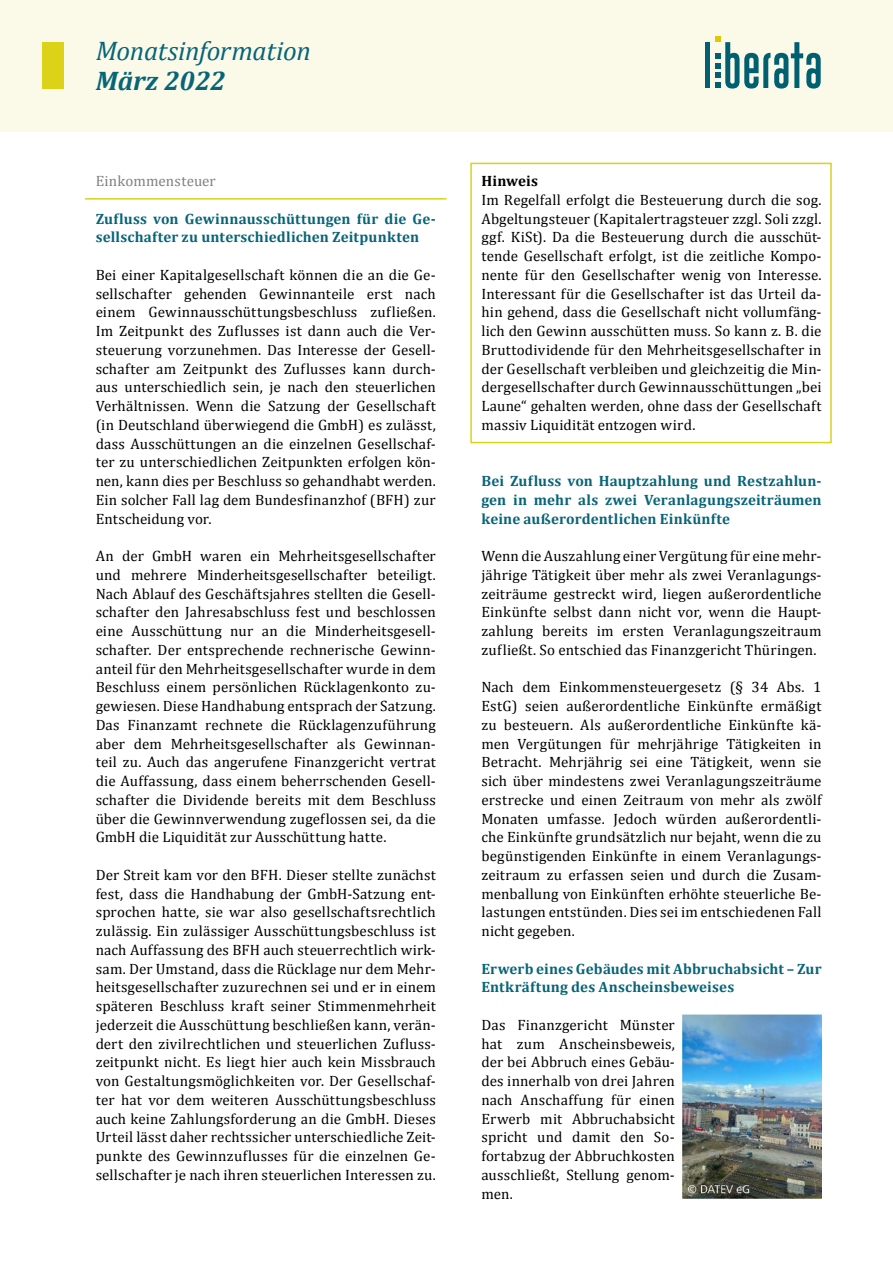
<style>
.page{position:relative;width:893px;height:1263px;background:#fff}
.page>*{position:absolute;margin:0;border:0;box-sizing:border-box;transform-origin:0 0}
.t1{font:italic 27px "Cambria";letter-spacing:-.015em;color:#086578}
.t2{font:italic 700 27px "Cambria";color:#086578}
.t3{font:15px/18.8px "Cambria";letter-spacing:.01em;color:#000;text-align:justify}
.t4{font:700 15px/18.8px "Cambria";letter-spacing:.015em;color:#086578}
.t5{font:15px "Cambria";letter-spacing:.005em;color:#808080}
.t6{font:700 15px "Cambria";letter-spacing:.005em;color:#000}
</style>
<div class="page">
<hr style="left:85px;top:198px;width:361px;height:2px;background:#dcd217">
<div style="left:470px;top:163px;width:362px;height:280px;border:2px solid #dcd217"></div>
<img style="left:682px;top:1015px;width:140px;height:184px">
<div style="left:0;top:0;width:893px;height:132px;background:#fbfae8"></div>
<div style="left:43px;top:43px;width:21px;height:46px;background:#dcd217"></div>
<div style="left:705px;top:42px;width:5px;height:46px;background:#005f70"></div>
<svg style="left:715px;top:37px;width:106px;height:52px"></svg>
<h1 class="t1" style="left:96px;top:32px;width:217px">Monatsinformation</h1>
<h1 class="t2" style="left:96px;top:62px;width:131px">März 2022</h1>
<p class="t5" style="left:96px;top:172px;width:122px">Einkommensteuer</p>
<p class="t4" style="left:96px;top:209px;width:342px">Zufluss von Gewinnausschüttungen für die Ge&shy;sellschafter zu unterschiedlichen Zeitpunkten</p>
<p class="t3" style="left:96px;top:265px;width:342px">Bei einer Kapitalgesellschaft können die an die Ge&shy;sellschafter gehenden Gewinnanteile erst nach einem Gewinnausschüttungsbeschluss zufließen.<br>Im Zeitpunkt des Zuflusses ist dann auch die Ver&shy;steuerung vorzunehmen. Das Interesse der Gesell&shy;schafter am Zeitpunkt des Zuflusses kann durch&shy;aus unterschiedlich sein, je nach den steuerlichen Verhältnissen. Wenn die Satzung der Gesellschaft (in Deutschland überwiegend die GmbH) es zulässt, dass Ausschüttungen an die einzelnen Gesellschaf&shy;ter zu unterschiedlichen Zeitpunkten erfolgen kön&shy;nen, kann dies per Beschluss so gehandhabt werden.<br>Ein solcher Fall lag dem Bundesfinanzhof (BFH) zur Entscheidung vor.</p>
<p class="t3" style="left:96px;top:547px;width:342px">An der GmbH waren ein Mehrheitsgesellschafter und mehrere Minderheitsgesellschafter beteiligt.<br>Nach Ablauf des Geschäftsjahres stellten die Gesell&shy;schafter den Jahresabschluss fest und beschlossen eine Ausschüttung nur an die Minderheitsgesell&shy;schafter. Der entsprechende rechnerische Gewinn&shy;anteil für den Mehrheitsgesellschafter wurde in dem Beschluss einem persönlichen Rücklagenkonto zu&shy;gewiesen. Diese Handhabung entsprach der Satzung.<br>Das Finanzamt rechnete die Rücklagenzuführung aber dem Mehrheitsgesellschafter als Gewinnan&shy;teil zu. Auch das angerufene Finanzgericht vertrat die Auffassung, dass einem beherrschenden Gesell&shy;schafter die Dividende bereits mit dem Beschluss über die Gewinnverwendung zugeflossen sei, da die GmbH die Liquidität zur Ausschüttung hatte.</p>
<p class="t3" style="left:96px;top:865px;width:342px">Der Streit kam vor den BFH. Dieser stellte zunächst fest, dass die Handhabung der GmbH-Satzung ent&shy;sprochen hatte, sie war also gesellschaftsrechtlich zulässig. Ein zulässiger Ausschüttungsbeschluss ist nach Auffassung des BFH auch steuerrechtlich wirk&shy;sam. Der Umstand, dass die Rücklage nur dem Mehr&shy;heitsgesellschafter zuzurechnen sei und er in einem späteren Beschluss kraft seiner Stimmenmehrheit jederzeit die Ausschüttung beschließen kann, verän&shy;dert den zivilrechtlichen und steuerlichen Zufluss&shy;zeitpunkt nicht. Es liegt hier auch kein Missbrauch von Gestaltungsmöglichkeiten vor. Der Gesellschaf&shy;ter hat vor dem weiteren Ausschüttungsbeschluss auch keine Zahlungsforderung an die GmbH. Dieses Urteil lässt daher rechtssicher unterschiedliche Zeit&shy;punkte des Gewinnzuflusses für die einzelnen Ge&shy;sellschafter je nach ihren steuerlichen Interessen zu.</p>
<p class="t6" style="left:481px;top:170px;width:58px">Hinweis</p>
<p class="t3" style="left:481px;top:190px;width:342px">Im Regelfall erfolgt die Besteuerung durch die sog.<br>Abgeltungsteuer (Kapitalertragsteuer zzgl. Soli zzgl. ggf. KiSt). Da die Besteuerung durch die ausschüt&shy;tende Gesellschaft erfolgt, ist die zeitliche Kompo&shy;nente für den Gesellschafter wenig von Interesse.<br>Interessant für die Gesellschafter ist das Urteil da&shy;hin gehend, dass die Gesellschaft nicht vollumfäng&shy;lich den Gewinn ausschütten muss. So kann z. B. die Bruttodividende für den Mehrheitsgesellschafter in der Gesellschaft verbleiben und gleichzeitig die Min&shy;dergesellschafter durch Gewinnausschüttungen „bei Laune“ gehalten werden, ohne dass der Gesellschaft massiv Liquidität entzogen wird.</p>
<p class="t4" style="left:481px;top:471px;width:342px;text-align:justify">Bei Zufluss von Hauptzahlung und Restzahlun&shy;gen in mehr als zwei Veranlagungszeiträumen keine außerordentlichen Einkünfte</p>
<p class="t3" style="left:481px;top:547px;width:342px">Wenn die Auszahlung einer Vergütung für eine mehr&shy;jährige Tätigkeit über mehr als zwei Veranlagungs&shy;zeiträume gestreckt wird, liegen außerordentliche Einkünfte selbst dann nicht vor, wenn die Haupt&shy;zahlung bereits im ersten Veranlagungszeitraum zufließt. So entschied das Finanzgericht Thüringen.</p>
<p class="t3" style="left:481px;top:678px;width:342px">Nach dem Einkommensteuergesetz (§ 34 Abs. 1<br>EstG) seien außerordentliche Einkünfte ermäßigt zu besteuern. Als außerordentliche Einkünfte kä&shy;men Vergütungen für mehrjährige Tätigkeiten in Betracht. Mehrjährig sei eine Tätigkeit, wenn sie sich über mindestens zwei Veranlagungszeiträume erstrecke und einen Zeitraum von mehr als zwölf Monaten umfasse. Jedoch würden außerordentli&shy;che Einkünfte grundsätzlich nur bejaht, wenn die zu begünstigenden Einkünfte in einem Veranlagungs&shy;zeitraum zu erfassen seien und durch die Zusam&shy;menballung von Einkünften erhöhte steuerliche Be&shy;lastungen entstünden. Dies sei im entschiedenen Fall nicht gegeben.</p>
<p class="t4" style="left:481px;top:959px;width:342px">Erwerb eines Gebäudes mit Abbruchabsicht – Zur<br>Entkräftung des Anscheinsbeweises</p>
<p class="t3" style="left:481px;top:1015px;width:195px">Das Finanzgericht Münster hat zum Anscheinsbeweis, der bei Abbruch eines Gebäu&shy;des innerhalb von drei Jahren nach Anschaffung für einen Erwerb mit Abbruchabsicht spricht und damit den So&shy;fortabzug der Abbruchkosten ausschließt, Stellung genom&shy;men.</p>
</div>
